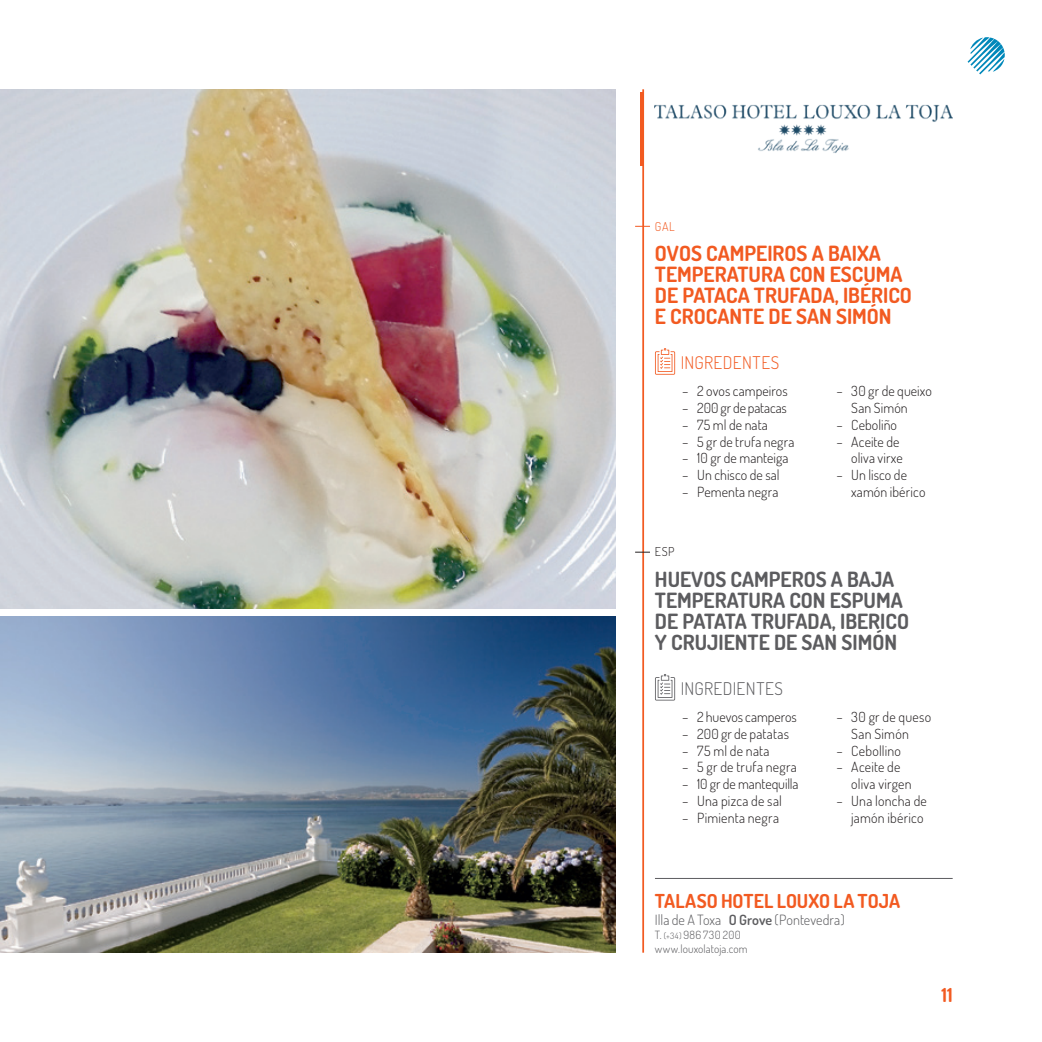
<style>
.page{position:relative;width:1042px;height:1042px;background:#fff}
.page>*{position:absolute;margin:0;border:0;box-sizing:border-box;transform-origin:0 0}
.t1{font:700 21px/21px "Terminal Dosis";color:#5c5c5f}
.t2{font:700 21px/21px "Terminal Dosis";color:#f25a21}
.ESTABLECIMIENTO{font:700 19.25px "Terminal Dosis";color:#f25a21}
.t3{font:300 17.5px "Terminal Dosis";letter-spacing:.025em;color:#5c5c5f}
.t4{font:300 17.5px "Terminal Dosis";letter-spacing:.03em;color:#f25a21}
.t5{font:300 14.17px "Terminal Dosis";color:#5c5c5f}
.t6{font:300 14px/16.8px "Terminal Dosis";letter-spacing:.01em;color:#231f20}
.t7{font:300 12.25px "Terminal Dosis";color:#f25a21}
.t8{font:300 12.25px "Terminal Dosis";color:#231f20}
.t9{font:300 11.38px/13.7px "Terminal Dosis";letter-spacing:.01em;color:#5c5c5f}
.s1{font-weight:600}
.s2{font-size:8.75px}
</style>
<div class="page">
<hr style="left:642px;top:89px;width:2px;height:863px;background:#f25a21">
<hr style="left:640px;top:92px;width:2px;height:74px;background:#f25a21">
<img style="left:0;top:89px;width:615px;height:520px">
<img style="left:0;top:616px;width:615px;height:336px">
<svg style="left:635px;top:226px;width:15px;height:1px"></svg>
<svg style="left:655px;top:348px;width:20px;height:27px"></svg>
<svg style="left:635px;top:552px;width:15px;height:1px"></svg>
<svg style="left:655px;top:674px;width:20px;height:26px"></svg>
<img style="left:655px;top:104px;width:297px;height:49px">
<hr style="left:655px;top:878px;width:297px;height:1px;background:#5c5c5f">
<svg style="left:967px;top:37px;width:38px;height:37px"></svg>
<p class="t7" style="left:655px;top:218px;width:21px">GAL</p>
<p class="t2" style="left:655px;top:243px;width:258px">OVOS CAMPEIROS A BAIXA<br>TEMPERATURA CON ESCUMA<br>DE PATACA TRUFADA, IBÉRICO<br>E CROCANTE DE SAN SIMÓN</p>
<p class="t4" style="left:681px;top:351px;width:100px">INGREDENTES</p>
<p class="t6" style="left:682px;top:382px;width:107px">– 2 ovos campeiros</p>
<p class="t6" style="left:682px;top:399px;width:106px">– 200 gr de patacas</p>
<p class="t6" style="left:682px;top:416px;width:87px">– 75 ml de nata</p>
<p class="t6" style="left:682px;top:433px;width:114px">– 5 gr de trufa negra</p>
<p class="t6" style="left:682px;top:449px;width:108px">– 10 gr de manteiga</p>
<p class="t6" style="left:682px;top:466px;width:99px">– Un chisco de sal</p>
<p class="t6" style="left:682px;top:483px;width:98px">– Pementa negra</p>
<p class="t6" style="left:851px;top:382px;width:82px;text-indent:-15px">– 30 gr de queixo<br>San Simón</p>
<p class="t6" style="left:836px;top:416px;width:62px">– Ceboliño</p>
<p class="t6" style="left:836px;top:433px;width:68px;text-align:right">– Aceite de oliva virxe</p>
<p class="t6" style="left:851px;top:466px;width:76px;text-indent:-15px">– Un lisco de xamón ibérico</p>
<p class="t8" style="left:655px;top:544px;width:21px">ESP</p>
<p class="t1" style="left:655px;top:569px;width:256px">HUEVOS CAMPEROS A BAJA<br>TEMPERATURA CON ESPUMA<br>DE PATATA TRUFADA, IBERICO<br>Y CRUJIENTE DE SAN SIMÓN</p>
<p class="t3" style="left:681px;top:677px;width:104px">INGREDIENTES</p>
<p class="t6" style="left:682px;top:708px;width:116px">– 2 huevos camperos</p>
<p class="t6" style="left:682px;top:725px;width:108px">– 200 gr de patatas</p>
<p class="t6" style="left:682px;top:742px;width:89px">– 75 ml de nata</p>
<p class="t6" style="left:682px;top:758px;width:116px">– 5 gr de trufa negra</p>
<p class="t6" style="left:682px;top:775px;width:118px">– 10 gr de mantequilla</p>
<p class="t6" style="left:682px;top:792px;width:101px">– Una pizca de sal</p>
<p class="t6" style="left:682px;top:809px;width:98px">– Pimienta negra</p>
<p class="t6" style="left:836px;top:708px;width:96px;text-align:center">– 30 gr de queso<br>San Simón</p>
<p class="t6" style="left:836px;top:742px;width:66px">– Cebollino</p>
<p class="t6" style="left:851px;top:758px;width:62px;text-indent:-15px">– Aceite de oliva virgen</p>
<p class="t6" style="left:836px;top:792px;width:92px;text-align:right">– Una loncha de jamón ibérico</p>
<p class="ESTABLECIMIENTO" style="left:655px;top:889px;width:247px">TALASO HOTEL LOUXO LA TOJA</p>
<p class="t5" style="left:655px;top:911px;width:191px">Illa de A Toxa <span class="s1">O Grove</span> (Pontevedra)</p>
<p class="t9" style="left:655px;top:928px;width:94px">T. <span class="s2">(+34)</span> 986 730 200 www.louxolatoja.com</p>
<p class="ESTABLECIMIENTO" style="left:941px;top:983px;width:13px">11</p>
</div>
